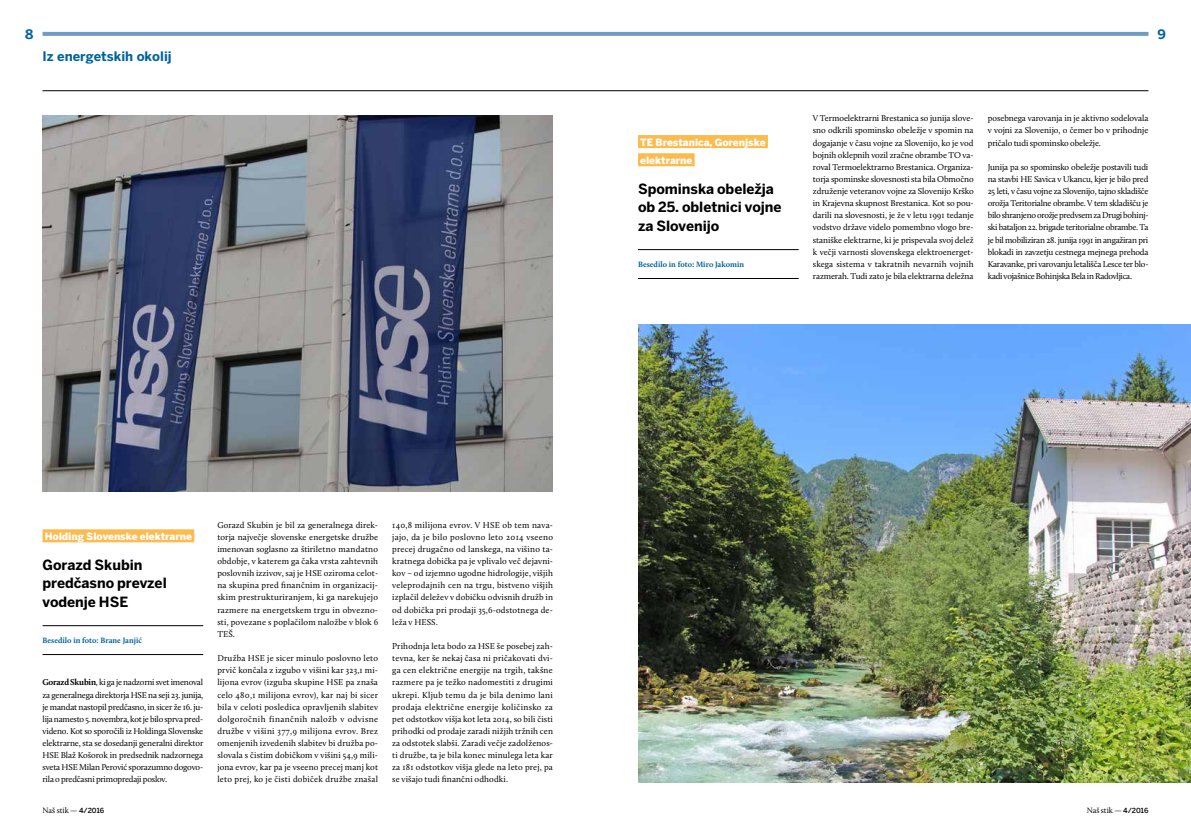
<style>
.page{position:relative;width:1191px;height:837px;background:#fff}
.page>*{position:absolute;margin:0;border:0;box-sizing:border-box;transform-origin:0 0}
.t1{font:700 14px/18.2px "Benton Sans";letter-spacing:-.005em;color:#000}
.t2{font:700 13px "Benton Sans";color:#00639e}
.t3{font:900 10px/18.2px "Benton Sans";letter-spacing:-.005em;color:#fff}
.t4{font:8.8px/12.1px "Calluna";letter-spacing:.015em;color:#000;text-align:justify}
.t5{font:700 8px "Calluna";color:#00639e}
.t6{font:8px "Calluna";color:#000}
.s1{font-weight:700}
.s2{font-family:"Benton Sans";font-weight:500;font-size:7px}
</style>
<div class="page">
<svg style="left:43px;top:32px;width:1105px;height:4px;background:#719ec7"></svg>
<hr style="left:43px;top:90px;width:1105px;height:1px;background:#000">
<div style="left:43px;top:529px;width:151px;height:13px;background:#fdba4d"></div>
<hr style="left:43px;top:625px;width:160px;height:1px;background:#000">
<hr style="left:43px;top:654px;width:160px;height:1px;background:#000">
<div style="left:638px;top:135px;width:130px;height:13px;background:#fdba4d"></div>
<div style="left:638px;top:153px;width:56px;height:13px;background:#fdba4d"></div>
<hr style="left:638px;top:249px;width:160px;height:1px;background:#000">
<hr style="left:638px;top:278px;width:160px;height:1px;background:#000">
<img style="left:43px;top:115px;width:510px;height:376px">
<img style="left:638px;top:325px;width:553px;height:457px">
<h2 class="t2" style="left:25px;top:27px;width:10px">8</h2>
<h2 class="t2" style="left:1157px;top:27px;width:10px">9</h2>
<h2 class="t2" style="left:43px;top:49px;width:131px">Iz energetskih okolij</h2>
<p class="t3" style="left:640px;top:132px;width:127px">TE Brestanica, Gorenjske elektrarne</p>
<h1 class="t1" style="left:638px;top:180px;width:145px">Spominska obeležja ob 25. obletnici vojne za Slovenijo</h1>
<p class="t5" style="left:638px;top:259px;width:108px">Besedilo in foto: Miro Jakomin</p>
<p class="t4" style="left:813px;top:112px;width:162px">V Termoelektrarni Brestanica so junija slove&shy;sno odkrili spominsko obeležje v spomin na dogajanje v času vojne za Slovenijo, ko je vod bojnih oklepnih vozil zračne obrambe TO va&shy;roval Termoelektrarno Brestanica. Organiza&shy;torja spominske slovesnosti sta bila Območno združenje veteranov vojne za Slovenijo Krško in Krajevna skupnost Brestanica. Kot so pou&shy;darili na slovesnosti, je že v letu 1991 tedanje vodstvo države videlo pomembno vlogo bre&shy;staniške elektrarne, ki je prispevala svoj delež k večji varnosti slovenskega elektroenerget&shy;skega sistema v takratnih nevarnih vojnih razmerah. Tudi zato je bila elektrarna deležna</p>
<p class="t4" style="left:987px;top:112px;width:162px">posebnega varovanja in je aktivno sodelovala v vojni za Slovenijo, o čemer bo v prihodnje pričalo tudi spominsko obeležje.</p>
<p class="t4" style="left:987px;top:161px;width:162px">Junija pa so spominsko obeležje postavili tudi na stavbi HE Savica v Ukancu, kjer je bilo pred 25 leti, v času vojne za Slovenijo, tajno skladišče orožja Teritorialne obrambe. V tem skladišču je bilo shranjeno orožje predvsem za Drugi bohinj&shy;ski bataljon 22. brigade teritorialne obrambe. Ta je bil mobiliziran 28. junija 1991 in angažiran pri blokadi in zavzetju cestnega mejnega prehoda Karavanke, pri varovanju letališča Lesce ter blo&shy;kadi vojašnice Bohinjska Bela in Radovljica.</p>
<p class="t3" style="left:45px;top:526px;width:149px">Holding Slovenske elektrarne</p>
<h1 class="t1" style="left:43px;top:555px;width:126px">Gorazd Skubin predčasno prevzel vodenje HSE</h1>
<p class="t5" style="left:43px;top:635px;width:101px">Besedilo in foto: Brane Janjić</p>
<p class="t4" style="left:43px;top:676px;width:162px"><span class="s1">Gorazd Skubin</span>, ki ga je nadzorni svet imenoval za generalnega direktorja HSE na seji 23. junija, je mandat nastopil predčasno, in sicer že 16. ju&shy;lija namesto 5. novembra, kot je bilo sprva pred&shy;videno. Kot so sporočili iz Holdinga Slovenske elektrarne, sta se dosedanji generalni direktor HSE Blaž Košorok in predsednik nadzornega sveta HSE Milan Perović sporazumno dogovo&shy;rila o predčasni primopredaji poslov.</p>
<p class="t4" style="left:217px;top:518px;width:162px">Gorazd Skubin je bil za generalnega direk&shy;torja največje slovenske energetske družbe imenovan soglasno za štiriletno mandatno obdobje, v katerem ga čaka vrsta zahtevnih poslovnih izzivov, saj je HSE oziroma celot&shy;na skupina pred finančnim in organizacij&shy;skim prestrukturiranjem, ki ga narekujejo razmere na energetskem trgu in obvezno&shy;sti, povezane s poplačilom naložbe v blok 6<br>TEŠ.</p>
<p class="t4" style="left:217px;top:651px;width:162px">Družba HSE je sicer minulo poslovno leto prvič končala z izgubo v višini kar 323,1 mi&shy;lijona evrov (izguba skupine HSE pa znaša celo 480,1 milijona evrov), kar naj bi sicer bila v celoti posledica opravljenih slabitev dolgoročnih finančnih naložb v odvisne družbe v višini 377,9 milijona evrov. Brez omenjenih izvedenih slabitev bi družba po&shy;slovala s čistim dobičkom v višini 54,9 mili&shy;jona evrov, kar pa je vseeno precej manj kot leto prej, ko je čisti dobiček družbe znašal</p>
<p class="t4" style="left:392px;top:518px;width:162px">140,8 milijona evrov. V HSE ob tem nava&shy;jajo, da je bilo poslovno leto 2014 vseeno precej drugačno od lanskega, na višino ta&shy;kratnega dobička pa je vplivalo več dejavni&shy;kov – od izjemno ugodne hidrologije, višjih veleprodajnih cen na trgu, bistveno višjih izplačil deležev v dobičku odvisnih družb in od dobička pri prodaji 35,6-odstotnega de&shy;leža v HESS.</p>
<p class="t4" style="left:392px;top:639px;width:162px">Prihodnja leta bodo za HSE še posebej zah&shy;tevna, ker še nekaj časa ni pričakovati dvi&shy;ga cen električne energije na trgih, takšne razmere pa je težko nadomestiti z drugimi ukrepi. Kljub temu da je bila denimo lani prodaja električne energije količinsko za pet odstotkov višja kot leta 2014, so bili čisti prihodki od prodaje zaradi nižjih tržnih cen za odstotek slabši. Zaradi večje zadolženos&shy;ti družbe, ta je bila konec minulega leta kar za 181 odstotkov višja glede na leto prej, pa se višajo tudi finančni odhodki.</p>
<p class="t6" style="left:43px;top:805px;width:63px">Naš stik — <span class="s2">4/2016</span></p>
<p class="t6" style="left:1086px;top:805px;width:63px">Naš stik — <span class="s2">4/2016</span></p>
</div>
